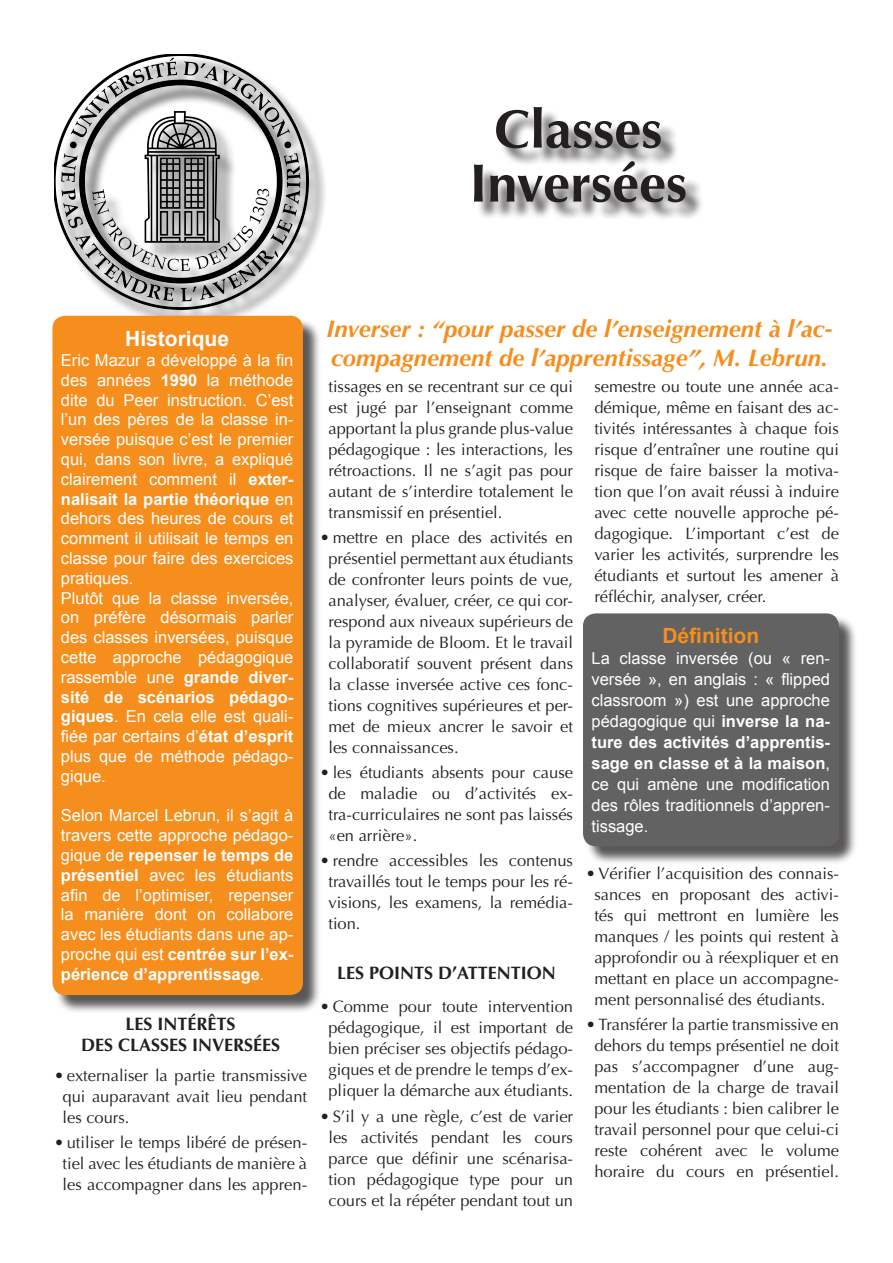
<style>
.page{position:relative;width:893px;height:1263px;background:#fff}
.page>*{position:absolute;margin:0;border:0;box-sizing:border-box;transform-origin:0 0}
.t1{font:700 54px "Optima";color:#231f20}
.t2{font:italic 700 24px/28.8px "Optima";color:#f68e1e}
.t3{font:700 21px "Arial";color:#fff}
.t4{font:700 21px "Arial";color:#f68e1e}
.t5{font:700 18px/21.6px "Optima";color:#231f20;text-align:center}
.t6{font:16.5px/21px "Optima";color:#231f20;text-align:justify}
.t7{font:16.5px/19.8px "Arial";color:#fff;text-align:justify}
.s1{font-weight:700}
</style>
<div class="page">
<div style="left:476px;top:109px;width:228px;height:111px;background:#231f20;opacity:.75"></div>
<div style="left:56px;top:56px;width:271px;height:272px;background:#231f20;opacity:.75"></div>
<div style="left:54px;top:54px;width:257px;height:257px;background:#231f20;opacity:.75"></div>
<div style="left:55px;top:318px;width:267px;height:695px;background:#231f20;opacity:.75"></div>
<div style="left:52px;top:316px;width:251px;height:679px;background:#f68e1e;border-radius:13px"></div>
<div style="left:585px;top:616px;width:273px;height:249px;background:#231f20;opacity:.75"></div>
<div style="left:583px;top:613px;width:256px;height:233px;background:#626262;border-radius:13px"></div>
<p class="t1" style="left:494px;top:98px;width:170px">Classes</p>
<p class="t1" style="left:469px;top:152px;width:219px">Inversées</p>
<p class="t3" style="left:125px;top:325px;width:105px">Historique</p>
<p class="t7" style="left:61px;top:350px;width:234px">Eric Mazur a développé à la fin des années <span class="s1">1990</span> la méthode dite du Peer instruction. C’est l’un des pères de la classe in&shy;versée puisque c’est le premier qui, dans son livre, a expliqué clairement comment il <span class="s1">exter&shy;nalisait la partie théorique</span> en dehors des heures de cours et comment il utilisait le temps en classe pour faire des exercices pratiques.</p>
<p class="t7" style="left:61px;top:588px;width:234px">Plutôt que la classe inversée, on préfère désormais parler des classes inversées, puisque cette approche pédagogique rassemble une <span class="s1">grande diver&shy;sité de scénarios pédago&shy;giques</span>. En cela elle est quali&shy;fiée par certains d’<span class="s1">état d’esprit </span>plus que de méthode pédago&shy;gique.</p>
<p class="t7" style="left:61px;top:806px;width:234px">Selon Marcel Lebrun, il s’agit à travers cette approche pédago&shy;gique de <span class="s1">repenser le temps de présentiel</span> avec les étudiants afin de l’optimiser, repenser la manière dont on collabore avec les étudiants dans une ap&shy;proche qui est <span class="s1">centrée sur l’ex&shy;périence d’apprentissage</span>.</p>
<p class="t5" style="left:81px;top:1013px;width:201px">LES INTÉRÊTS<br>DES CLASSES INVERSÉES</p>
<p class="t6" style="left:63px;top:1065px;width:246px;text-indent:-9px">• externaliser la partie transmissive qui auparavant avait lieu pendant les cours.</p>
<p class="t6" style="left:54px;top:1132px;width:255px;text-align:center">• utiliser le temps libéré de présen&shy;tiel avec les étudiants de manière à les accompagner dans les appren-</p>
<p class="t2" style="left:327px;top:315px;width:507px">Inverser : “pour passer de l’enseignement à l’ac&shy;compagnement de l’apprentissage”, M. Lebrun.</p>
<p class="t6" style="left:328px;top:376px;width:246px">tissages en se recentrant sur ce qui est jugé par l’enseignant comme apportant la plus grande plus-value pédagogique : les interactions, les rétroactions. Il ne s’agit pas pour autant de s’interdire totalement le transmissif en présentiel.</p>
<p class="t6" style="left:328px;top:527px;width:246px;text-indent:-9px">• mettre en place des activités en présentiel permettant aux étudiants de confronter leurs points de vue, analyser, évaluer, créer, ce qui cor&shy;respond aux niveaux supérieurs de la pyramide de Bloom. Et le travail collaboratif souvent présent dans la classe inversée active ces fonc&shy;tions cognitives supérieures et per&shy;met de mieux ancrer le savoir et les connaissances.</p>
<p class="t6" style="left:328px;top:762px;width:246px;text-indent:-9px">• les étudiants absents pour cause de maladie ou d’activités ex&shy;tra-curriculaires ne sont pas laissés «en arrière».</p>
<p class="t6" style="left:328px;top:850px;width:246px;text-indent:-9px">• rendre accessibles les contenus travaillés tout le temps pour les ré&shy;visions, les examens, la remédia&shy;tion.</p>
<p class="t5" style="left:337px;top:962px;width:220px">LES POINTS D’ATTENTION</p>
<p class="t6" style="left:320px;top:996px;width:255px;text-align:center">• Comme pour toute intervention pédagogique, il est important de bien préciser ses objectifs pédago&shy;giques et de prendre le temps d’ex&shy;pliquer la démarche aux étudiants.</p>
<p class="t6" style="left:320px;top:1106px;width:255px;text-align:center">• S’il y a une règle, c’est de varier les activités pendant les cours parce que définir une scénarisa&shy;tion pédagogique type pour un cours et la répéter pendant tout un</p>
<p class="t6" style="left:594px;top:376px;width:246px">semestre ou toute une année aca&shy;démique, même en faisant des ac&shy;tivités intéressantes à chaque fois risque d’entraîner une routine qui risque de faire baisser la motiva&shy;tion que l’on avait réussi à induire avec cette nouvelle approche pé&shy;dagogique. L’important c’est de varier les activités, surprendre les étudiants et surtout les amener à réfléchir, analyser, créer.</p>
<p class="t4" style="left:662px;top:622px;width:98px">Définition</p>
<p class="t7" style="left:591px;top:648px;width:240px;line-height:21px">La classe inversée (ou « ren&shy;versée », en anglais : « flipped classroom ») est une approche pédagogique qui <span class="s1">inverse la na&shy;ture des activités d’apprentis&shy;sage en classe et à la maison</span>, ce qui amène une modification des rôles traditionnels d’appren&shy;tissage.</p>
<p class="t6" style="left:586px;top:863px;width:255px;text-align:center">• Vérifier l’acquisition des connais&shy;sances en proposant des activi&shy;tés qui mettront en lumière les manques / les points qui restent à approfondir ou à réexpliquer et en mettant en place un accompagne&shy;ment personnalisé des étudiants.</p>
<p class="t6" style="left:586px;top:1014px;width:255px;text-align:center">• Transférer la partie transmissive en dehors du temps présentiel ne doit pas s’accompagner d’une aug&shy;mentation de la charge de travail pour les étudiants : bien calibrer le travail personnel pour que celui-ci reste cohérent avec le volume horaire du cours en présentiel.</p>
</div>
